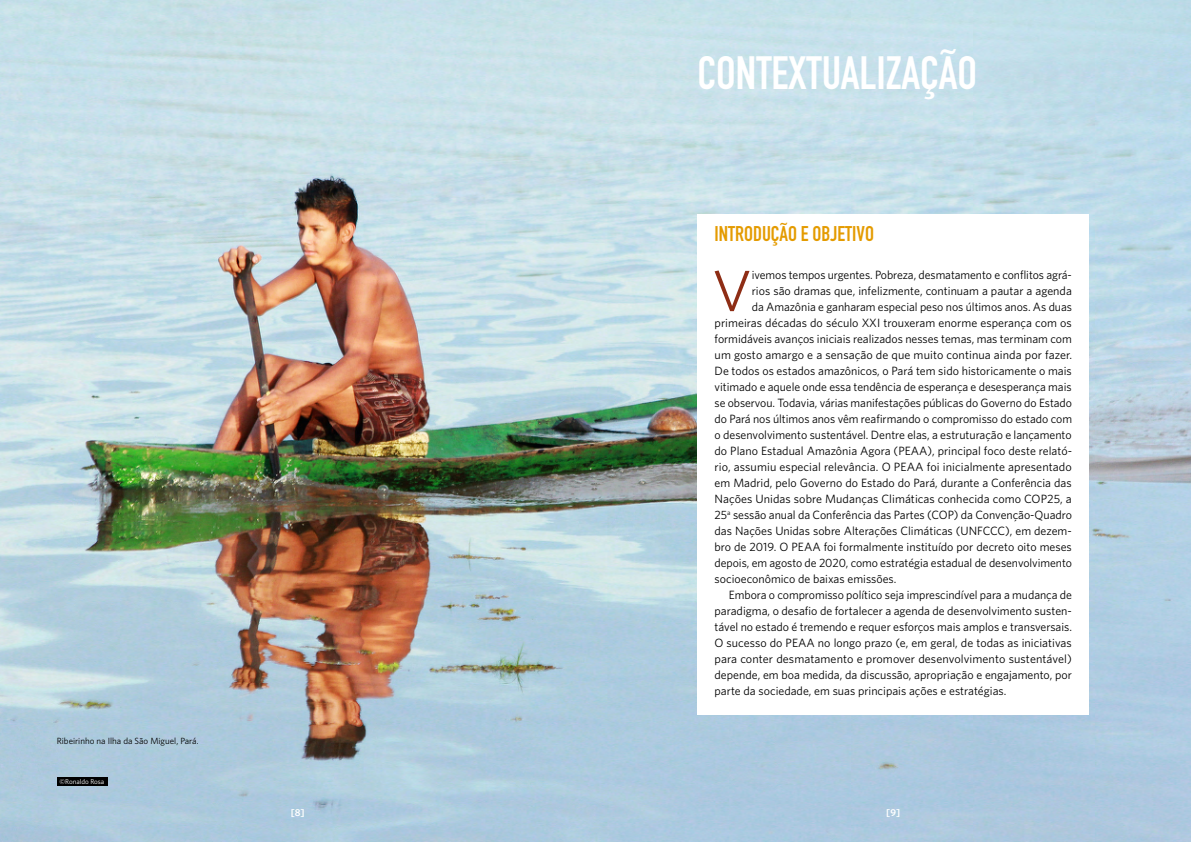
<style>
.page{position:relative;width:1191px;height:842px;background:#fff}
.page>*{position:absolute;margin:0;border:0;box-sizing:border-box;transform-origin:0 0}
.t1{font:58px "Whitney";color:#8e2d15}
.t2{font:700 46px "DIN Condensed";color:#fff}
.t3{font:700 21px "DIN Condensed";color:#e49b00}
.t4{font:12px "Whitney";color:#000}
.t5{font:600 10px "Whitney";color:#fff}
.t6{font:9px "Whitney";color:#000}
.t7{font:7px "Whitney";color:#fff}
</style>
<div class="page">
<img style="left:0;top:0;width:1191px;height:842px">
<div style="left:697px;top:214px;width:392px;height:500px;background:#fff"></div>
<div style="left:57px;top:777px;width:50px;height:8px;background:#000"></div>
<p class="t6" style="left:57px;top:735px;width:143px">Ribeirinho na Ilha da São Miguel, Pará.</p>
<p class="t7" style="left:60px;top:777px;width:46px">©Ronaldo Rosa</p>
<h2 class="t2" style="left:697px;top:42px;width:281px">CONTEXTUALIZAÇÃO</h2>
<h3 class="t3" style="left:714px;top:219px;width:161px">INTRODUÇÃO E OBJETIVO</h3>
<h1 class="t1" style="left:712px;top:252px;width:41px">V</h1>
<p class="t4" style="left:752px;top:267px;width:321px">ivemos tempos urgentes. Pobreza, desmatamento e conflitos agrá-</p>
<p class="t4" style="left:752px;top:283px;width:321px">rios são dramas que, infelizmente, continuam a pautar a agenda</p>
<p class="t4" style="left:752px;top:299px;width:322px">da Amazônia e ganharam especial peso nos últimos anos. As duas</p>
<p class="t4" style="left:714px;top:315px;width:359px">primeiras décadas do século XXI trouxeram enorme esperança com os</p>
<p class="t4" style="left:714px;top:331px;width:359px">formidáveis avanços iniciais realizados nesses temas, mas terminam com</p>
<p class="t4" style="left:714px;top:347px;width:359px">um gosto amargo e a sensação de que muito continua ainda por fazer.</p>
<p class="t4" style="left:714px;top:363px;width:359px">De todos os estados amazônicos, o Pará tem sido historicamente o mais</p>
<p class="t4" style="left:714px;top:379px;width:358px">vitimado e aquele onde essa tendência de esperança e desesperança mais</p>
<p class="t4" style="left:714px;top:395px;width:359px">se observou. Todavia, várias manifestações públicas do Governo do Estado</p>
<p class="t4" style="left:714px;top:411px;width:359px">do Pará nos últimos anos vêm reafirmando o compromisso do estado com</p>
<p class="t4" style="left:714px;top:427px;width:359px">o desenvolvimento sustentável. Dentre elas, a estruturação e lançamento</p>
<p class="t4" style="left:714px;top:443px;width:359px">do Plano Estadual Amazônia Agora (PEAA), principal foco deste relató-</p>
<p class="t4" style="left:714px;top:459px;width:359px">rio, assumiu especial relevância. O PEAA foi inicialmente apresentado</p>
<p class="t4" style="left:714px;top:475px;width:358px">em Madrid, pelo Governo do Estado do Pará, durante a Conferência das</p>
<p class="t4" style="left:714px;top:491px;width:359px">Nações Unidas sobre Mudanças Climáticas conhecida como COP25, a</p>
<p class="t4" style="left:714px;top:507px;width:359px">25<sup>a</sup> sessão anual da Conferência das Partes (COP) da Convenção-Quadro</p>
<p class="t4" style="left:714px;top:523px;width:359px">das Nações Unidas sobre Alterações Climáticas (UNFCCC), em dezem-</p>
<p class="t4" style="left:714px;top:539px;width:359px">bro de 2019. O PEAA foi formalmente instituído por decreto oito meses</p>
<p class="t4" style="left:714px;top:555px;width:359px">depois, em agosto de 2020, como estratégia estadual de desenvolvimento</p>
<p class="t4" style="left:714px;top:571px;width:183px">socioeconômico de baixas emissões.</p>
<p class="t4" style="left:729px;top:587px;width:345px">Embora o compromisso político seja imprescindível para a mudança de</p>
<p class="t4" style="left:714px;top:603px;width:359px">paradigma, o desafio de fortalecer a agenda de desenvolvimento susten-</p>
<p class="t4" style="left:714px;top:619px;width:359px">tável no estado é tremendo e requer esforços mais amplos e transversais.</p>
<p class="t4" style="left:714px;top:635px;width:359px">O sucesso do PEAA no longo prazo (e, em geral, de todas as iniciativas</p>
<p class="t4" style="left:714px;top:651px;width:359px">para conter desmatamento e promover desenvolvimento sustentável)</p>
<p class="t4" style="left:714px;top:667px;width:359px">depende, em boa medida, da discussão, apropriação e engajamento, por</p>
<p class="t4" style="left:714px;top:683px;width:293px">parte da sociedade, em suas principais ações e estratégias.</p>
<p class="t5" style="left:291px;top:806px;width:16px">[8]</p>
<p class="t5" style="left:886px;top:806px;width:15px">[9]</p>
</div>
